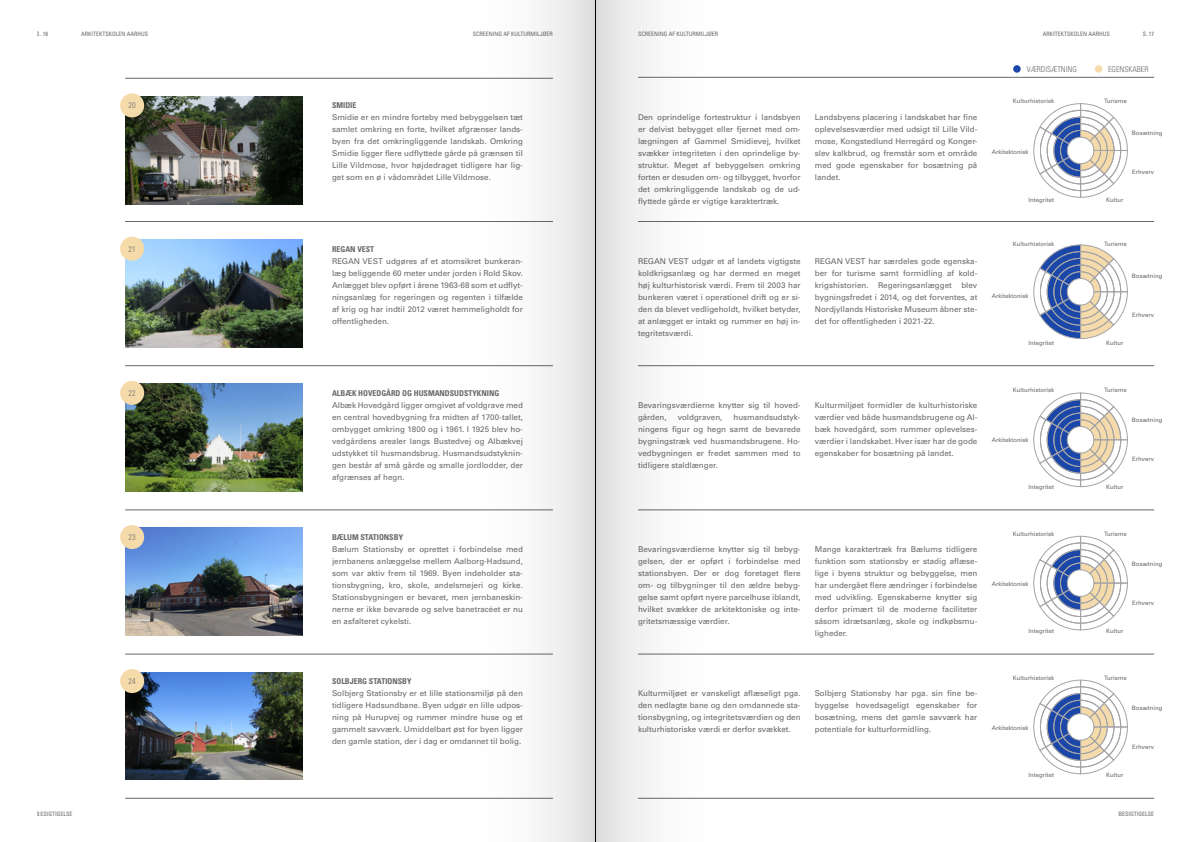
<style>
.page{position:relative;width:1191px;height:842px;background:#fff}
.page>*{position:absolute;margin:0;border:0;box-sizing:border-box;transform-origin:0 0}
.t1{font:8px/12px "Univers LT Std";color:#67686c;text-align:justify}
.t2{font:700 condensed 8px "Univers LT Std";color:#67686c}
.t3{font:300 condensed 8px "Univers LT Std";color:#67686c}
.t4{font:6px "Univers LT Std";color:#67686c}
.t5{font:condensed 6px "Univers LT Std";color:#67686c}
</style>
<div class="page">
<hr style="left:638px;top:77px;width:516px;height:1px;background:#67686c">
<hr style="left:638px;top:221px;width:516px;height:1px;background:#67686c">
<hr style="left:638px;top:365px;width:516px;height:1px;background:#67686c">
<hr style="left:638px;top:510px;width:516px;height:1px;background:#67686c">
<hr style="left:638px;top:654px;width:516px;height:1px;background:#67686c">
<hr style="left:638px;top:798px;width:516px;height:1px;background:#67686c">
<hr style="left:125px;top:221px;width:428px;height:1px;background:#67686c">
<hr style="left:125px;top:78px;width:428px;height:1px;background:#67686c">
<hr style="left:125px;top:365px;width:428px;height:1px;background:#67686c">
<hr style="left:125px;top:510px;width:428px;height:1px;background:#67686c">
<hr style="left:125px;top:654px;width:428px;height:1px;background:#67686c">
<hr style="left:125px;top:798px;width:428px;height:1px;background:#67686c">
<img style="left:125px;top:240px;width:177px;height:107px">
<img style="left:125px;top:96px;width:177px;height:108px">
<img style="left:125px;top:528px;width:177px;height:107px">
<img style="left:125px;top:384px;width:177px;height:107px">
<img style="left:125px;top:672px;width:177px;height:108px">
<div style="left:120px;top:237px;width:24px;height:24px;background:#f6dbaa;border-radius:50%"></div>
<div style="left:120px;top:93px;width:24px;height:24px;background:#f6dbaa;border-radius:50%"></div>
<div style="left:120px;top:381px;width:24px;height:24px;background:#f6dbaa;border-radius:50%"></div>
<div style="left:120px;top:525px;width:24px;height:24px;background:#f6dbaa;border-radius:50%"></div>
<div style="left:120px;top:669px;width:24px;height:24px;background:#f6dbaa;border-radius:50%"></div>
<div style="left:1013px;top:65px;width:7px;height:8px;background:#1b47a9;border-radius:50%"></div>
<div style="left:1094px;top:65px;width:8px;height:8px;background:#f5dbab;border-radius:50%"></div>
<svg style="left:1033px;top:103px;width:94px;height:95px"></svg>
<svg style="left:1033px;top:245px;width:94px;height:94px"></svg>
<svg style="left:1033px;top:393px;width:94px;height:94px"></svg>
<svg style="left:1033px;top:536px;width:94px;height:94px"></svg>
<svg style="left:1033px;top:680px;width:94px;height:94px"></svg>
<div style="left:398px;top:0;width:197px;height:842px;background:linear-gradient(to right,#fff,#eaeaea)"></div>
<div style="left:595px;top:0;width:197px;height:842px;background:linear-gradient(to right,#e9e9e9,#fff)"></div>
<hr style="left:595px;top:0;width:1px;height:842px;background:#000">
<p class="t5" style="left:37px;top:30px;width:13px">S. 16</p>
<p class="t5" style="left:81px;top:30px;width:69px">ARKITEKTSKOLEN AARHUS</p>
<p class="t5" style="left:473px;top:30px;width:81px">SCREENING AF KULTURMILJØER</p>
<p class="t5" style="left:638px;top:30px;width:81px">SCREENING AF KULTURMILJØER</p>
<p class="t5" style="left:1043px;top:30px;width:69px">ARKITEKTSKOLEN AARHUS</p>
<p class="t5" style="left:1142px;top:30px;width:13px">S. 17</p>
<p class="t3" style="left:1027px;top:64px;width:51px">VÆRDISÆTNING</p>
<p class="t3" style="left:1108px;top:64px;width:42px">EGENSKABER</p>
<p class="t3" style="left:129px;top:100px;width:9px">20</p>
<p class="t2" style="left:332px;top:100px;width:26px">SMIDIE</p>
<p class="t1" style="left:332px;top:111px;width:192px">Smidie er en mindre forteby med bebyggelsen tæt samlet omkring en forte, hvilket afgrænser lands&shy;byen fra det omkringliggende landskab. Omkring Smidie ligger flere udflyttede gårde på grænsen til Lille Vildmose, hvor højdedraget tidligere har lig&shy;get som en ø i vådområdet Lille Vildmose.</p>
<p class="t1" style="left:638px;top:111px;width:164px">Den oprindelige fortestruktur i landsbyen er delvist bebygget eller fjernet med om&shy;lægningen af Gammel Smidievej, hvilket svækker integriteten i den oprindelige by&shy;struktur. Meget af bebyggelsen omkring forten er desuden om- og tilbygget, hvorfor det omkringliggende landskab og de ud&shy;flyttede gårde er vigtige karaktertræk.</p>
<p class="t1" style="left:814px;top:111px;width:164px">Landsbyens placering i landskabet har fine oplevelsesværdier med udsigt til Lille Vild&shy;mose, Kongstedlund Herregård og Konger&shy;slev kalkbrud, og fremstår som et område med gode egenskaber for bosætning på landet.</p>
<p class="t4" style="left:1012px;top:97px;width:43px">Kulturhistorisk</p>
<p class="t4" style="left:991px;top:149px;width:38px">Arkitektonisk</p>
<p class="t4" style="left:1028px;top:196px;width:27px">Integritet</p>
<p class="t4" style="left:1104px;top:97px;width:24px">Turisme</p>
<p class="t4" style="left:1131px;top:129px;width:32px">Bosætning</p>
<p class="t4" style="left:1132px;top:168px;width:24px">Erhverv</p>
<p class="t4" style="left:1106px;top:196px;width:19px">Kultur</p>
<p class="t3" style="left:129px;top:244px;width:9px">21</p>
<p class="t2" style="left:332px;top:244px;width:44px">REGAN VEST</p>
<p class="t1" style="left:332px;top:255px;width:192px">REGAN VEST udgøres af et atomsikret bunkeran&shy;læg beliggende 60 meter under jorden i Rold Skov.<br>Anlægget blev opført i årene 1963-68 som et udflyt&shy;ningsanlæg for regeringen og regenten i tilfælde af krig og har indtil 2012 været hemmeligholdt for offentligheden.</p>
<p class="t1" style="left:638px;top:255px;width:164px">REGAN VEST udgør et af landets vigtigste koldkrigsanlæg og har dermed en meget høj kulturhistorisk værdi. Frem til 2003 har bunkeren været i operationel drift og er si&shy;den da blevet vedligeholdt, hvilket betyder, at anlægget er intakt og rummer en høj in&shy;tegritetsværdi.</p>
<p class="t1" style="left:814px;top:255px;width:164px">REGAN VEST har særdeles gode egenska&shy;ber for turisme samt formidling af kold&shy;krigshistorien. Regeringsanlægget blev bygningsfredet i 2014, og det forventes, at Nordjyllands Historiske Museum åbner ste&shy;det for offentligheden i 2021-22.</p>
<p class="t4" style="left:1012px;top:241px;width:43px">Kulturhistorisk</p>
<p class="t4" style="left:991px;top:292px;width:38px">Arkitektonisk</p>
<p class="t4" style="left:1104px;top:241px;width:24px">Turisme</p>
<p class="t4" style="left:1131px;top:272px;width:32px">Bosætning</p>
<p class="t4" style="left:1132px;top:311px;width:24px">Erhverv</p>
<p class="t4" style="left:1028px;top:339px;width:27px">Integritet</p>
<p class="t4" style="left:1106px;top:339px;width:19px">Kultur</p>
<p class="t3" style="left:129px;top:388px;width:9px">22</p>
<p class="t2" style="left:332px;top:388px;width:169px">ALBÆK HOVEDGÅRD OG HUSMANDSUDSTYKNING</p>
<p class="t1" style="left:332px;top:399px;width:192px">Albæk Hovedgård ligger omgivet af voldgrave med en central hovedbygning fra midten af 1700-tallet, ombygget omkring 1800 og i 1961. I 1925 blev ho&shy;vedgårdens arealer langs Bustedvej og Albækvej udstykket til husmandsbrug. Husmandsudstyknin&shy;gen består af små gårde og smalle jordlodder, der afgrænses af hegn.</p>
<p class="t4" style="left:1012px;top:387px;width:43px">Kulturhistorisk</p>
<p class="t4" style="left:1104px;top:387px;width:24px">Turisme</p>
<p class="t1" style="left:638px;top:399px;width:164px">Bevaringsværdierne knytter sig til hoved&shy;gården,</p>
<p class="t1" style="left:638px;top:411px;width:164px;text-indent:95px">husmandsudstyk&shy;ningens figur og hegn samt de bevarede bygningstræk ved husmandsbrugene. Ho&shy;vedbygningen er fredet sammen med to tidligere staldlænger.</p>
<p class="t1" style="left:677px;top:411px;width:46px">voldgraven,</p>
<p class="t1" style="left:814px;top:399px;width:164px">Kulturmiljøet formidler de kulturhistoriske værdier ved både husmandsbrugene og Al&shy;bæk hovedgård, som rummer oplevelses&shy;værdier i landskabet. Hver især har de gode egenskaber for bosætning på landet.</p>
<p class="t4" style="left:991px;top:436px;width:38px">Arkitektonisk</p>
<p class="t4" style="left:1131px;top:416px;width:32px">Bosætning</p>
<p class="t4" style="left:1132px;top:455px;width:24px">Erhverv</p>
<p class="t4" style="left:1028px;top:483px;width:27px">Integritet</p>
<p class="t4" style="left:1106px;top:483px;width:19px">Kultur</p>
<p class="t3" style="left:129px;top:532px;width:9px">23</p>
<p class="t2" style="left:332px;top:532px;width:73px">BÆLUM STATIONSBY</p>
<p class="t1" style="left:332px;top:543px;width:192px">Bælum Stationsby er oprettet i forbindelse med jernbanens anlæggelse mellem Aalborg-Hadsund, som var aktiv frem til 1969. Byen indeholder sta&shy;tionsbygning, kro, skole, andelsmejeri og kirke.<br>Stationsbygningen er bevaret, men jernbaneskin&shy;nerne er ikke bevarede og selve banetracéet er nu en asfalteret cykelsti.</p>
<p class="t1" style="left:638px;top:543px;width:164px">Bevaringsværdierne knytter sig til bebyg&shy;gelsen, der er opført i forbindelse med stationsbyen. Der er dog foretaget flere om- og tilbygninger til den ældre bebyg&shy;gelse samt opført nyere parcelhuse iblandt, hvilket svækker de arkitektoniske og inte&shy;gritetsmæssige værdier.</p>
<p class="t1" style="left:814px;top:543px;width:164px">Mange karaktertræk fra Bælums tidligere funktion som stationsby er stadig aflæse&shy;lige i byens struktur og bebyggelse, men har undergået flere ændringer i forbindelse med udvikling. Egenskaberne knytter sig derfor primært til de moderne faciliteter såsom idrætsanlæg, skole og indkøbsmu&shy;ligheder.</p>
<p class="t4" style="left:1012px;top:531px;width:43px">Kulturhistorisk</p>
<p class="t4" style="left:991px;top:580px;width:38px">Arkitektonisk</p>
<p class="t4" style="left:1028px;top:627px;width:27px">Integritet</p>
<p class="t4" style="left:1104px;top:531px;width:24px">Turisme</p>
<p class="t4" style="left:1131px;top:560px;width:32px">Bosætning</p>
<p class="t4" style="left:1132px;top:599px;width:24px">Erhverv</p>
<p class="t4" style="left:1106px;top:627px;width:19px">Kultur</p>
<p class="t3" style="left:129px;top:676px;width:9px">24</p>
<p class="t2" style="left:332px;top:676px;width:81px">SOLBJERG STATIONSBY</p>
<p class="t1" style="left:332px;top:687px;width:192px">Solbjerg Stationsby er et lille stationsmiljø på den tidligere Hadsundbane. Byen udgør en lille udpos&shy;ning på Hurupvej og rummer mindre huse og et gammelt savværk. Umiddelbart øst for byen ligger den gamle station, der i dag er omdannet til bolig.</p>
<p class="t1" style="left:638px;top:687px;width:164px">Kulturmiljøet er vanskeligt aflæseligt pga. den nedlagte bane og den omdannede sta&shy;tionsbygning, og integritetsværdien og den kulturhistoriske værdi er derfor svækket.</p>
<p class="t1" style="left:814px;top:687px;width:164px">Solbjerg Stationsby har pga. sin fine be&shy;byggelse hovedsageligt egenskaber for bosætning, mens det gamle savværk har potentiale for kulturformidling.</p>
<p class="t4" style="left:1012px;top:675px;width:43px">Kulturhistorisk</p>
<p class="t4" style="left:991px;top:724px;width:38px">Arkitektonisk</p>
<p class="t4" style="left:1104px;top:675px;width:24px">Turisme</p>
<p class="t4" style="left:1131px;top:704px;width:32px">Bosætning</p>
<p class="t4" style="left:1132px;top:743px;width:24px">Erhverv</p>
<p class="t4" style="left:1028px;top:771px;width:27px">Integritet</p>
<p class="t4" style="left:1106px;top:771px;width:19px">Kultur</p>
<p class="t5" style="left:37px;top:810px;width:37px">BESIGTIGELSE</p>
<p class="t5" style="left:1118px;top:810px;width:37px">BESIGTIGELSE</p>
</div>
